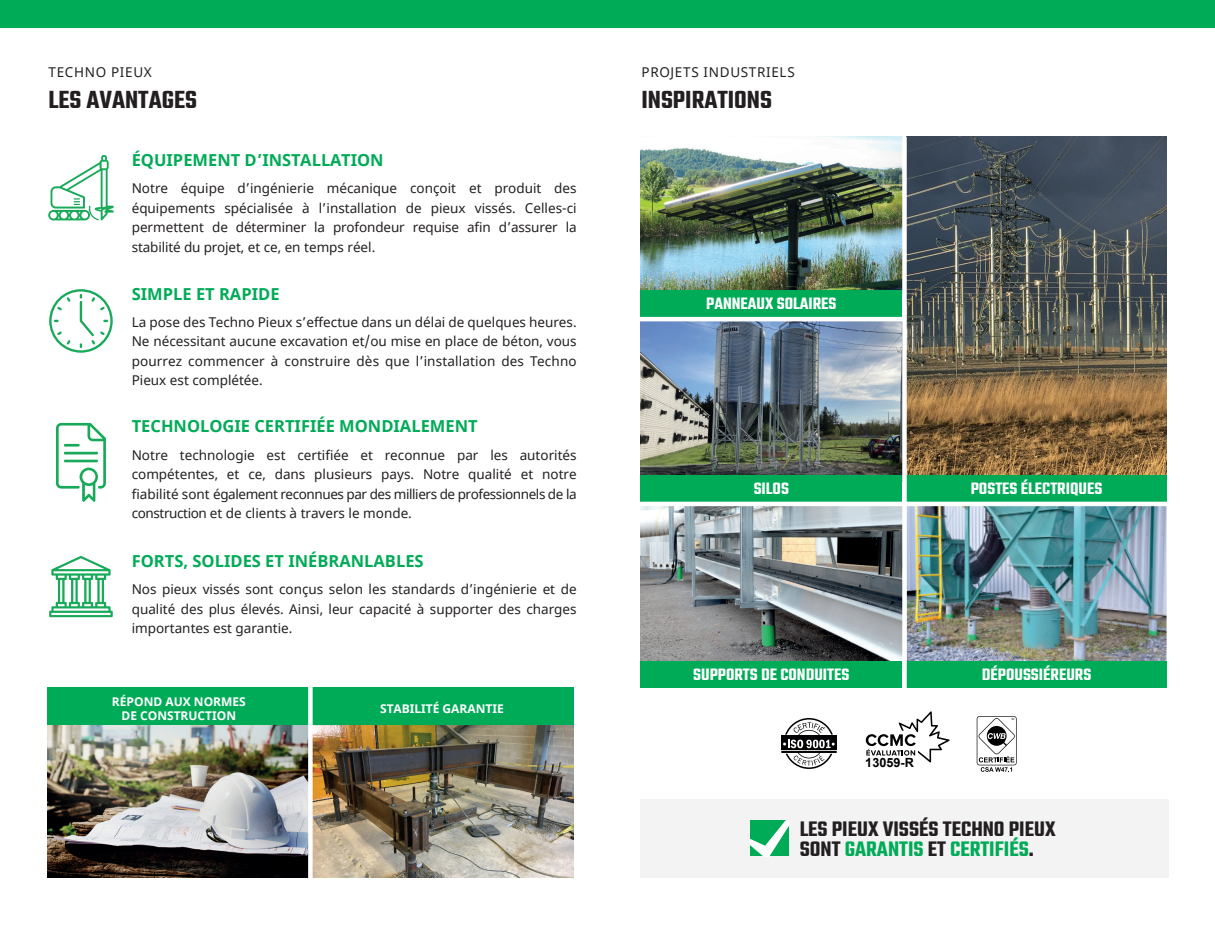
<style>
.page{position:relative;width:1215px;height:945px;background:#fff}
.page>*{position:absolute;margin:0;border:0;box-sizing:border-box;transform-origin:0 0}
.t1{font:600 27px "Teko";color:#231f20}
.t2{font:600 22.95px/20.4px "Teko";color:#231f20}
.t3{font:600 18px "Teko";color:#fff}
.t4{font:700 16.5px "Noto Sans";color:#00ab57}
.t5{font:13.5px/19.5px "Noto Sans";color:#231f20;text-align:justify}
.t6{font:13.5px "Noto Sans";letter-spacing:.05em;color:#231f20}
.t7{font:700 12.75px "Arial";color:#000001}
.t8{font:700 12px/14.4px "Noto Sans";color:#fff;text-align:center}
.s1{color:#00ab57}
</style>
<div class="page">
<div style="left:0;top:0;width:601px;height:28px;background:#00ab57"></div>
<div style="left:601px;top:0;width:614px;height:28px;background:#00ab57"></div>
<svg style="left:48px;top:155px;width:66px;height:66px"></svg>
<svg style="left:49px;top:289px;width:64px;height:64px"></svg>
<svg style="left:56px;top:423px;width:50px;height:79px"></svg>
<hr style="left:64px;top:444px;width:16px;height:3px;background:#18a959">
<hr style="left:64px;top:452px;width:34px;height:2px;background:#18a959">
<hr style="left:64px;top:460px;width:34px;height:2px;background:#18a959">
<svg style="left:49px;top:556px;width:64px;height:61px"></svg>
<img style="left:47px;top:725px;width:527px;height:153px">
<div style="left:47px;top:688px;width:264px;height:37px;background:#00ab57"></div>
<div style="left:310px;top:688px;width:264px;height:37px;background:#00ab57"></div>
<div style="left:308px;top:682px;width:5px;height:216px;background:#fff"></div>
<div style="left:640px;top:799px;width:529px;height:78px;background:#f3f3f3"></div>
<svg style="left:750px;top:821px;width:39px;height:35px"></svg>
<svg style="left:866px;top:711px;width:84px;height:52px"></svg>
<svg style="left:977px;top:716px;width:40px;height:56px"></svg>
<svg style="left:781px;top:718px;width:56px;height:51px"></svg>
<img style="left:640px;top:137px;width:262px;height:153px">
<img style="left:640px;top:321px;width:262px;height:154px">
<img style="left:640px;top:506px;width:262px;height:155px">
<img style="left:907px;top:137px;width:260px;height:338px">
<img style="left:907px;top:506px;width:260px;height:155px">
<div style="left:640px;top:290px;width:262px;height:27px;background:#00ab57"></div>
<div style="left:640px;top:475px;width:262px;height:27px;background:#00ab57"></div>
<div style="left:906px;top:475px;width:261px;height:27px;background:#00ab57"></div>
<div style="left:640px;top:661px;width:262px;height:27px;background:#00ab57"></div>
<div style="left:906px;top:661px;width:261px;height:27px;background:#00ab57"></div>
<div style="left:902px;top:137px;width:5px;height:551px;background:#fff"></div>
<p class="t6" style="left:49px;top:65px;width:105px">TECHNO PIEUX</p>
<h1 class="t1" style="left:49px;top:83px;width:150px">LES AVANTAGES</h1>
<p class="t4" style="left:132px;top:154px;width:253px">ÉQUIPEMENT D’INSTALLATION</p>
<p class="t5" style="left:132px;top:180px;width:446px">Notre équipe d’ingénierie mécanique conçoit et produit des équipements spécialisée à l’installation de pieux vissés. Celles-ci permettent de déterminer la profondeur requise a昀椀n d’assurer la stabilité du projet, et ce, en temps réel.</p>
<p class="t4" style="left:132px;top:287px;width:149px">SIMPLE ET RAPIDE</p>
<p class="t5" style="left:132px;top:313px;width:446px">La pose des Techno Pieux s’effectue dans un délai de quelques heures.<br>Ne nécessitant aucune excavation et/ou mise en place de béton, vous pourrez commencer à construire dès que l’installation des Techno Pieux est complétée.</p>
<p class="t4" style="left:132px;top:420px;width:347px">TECHNOLOGIE CERTIFIÉE MONDIALEMENT</p>
<p class="t5" style="left:132px;top:445px;width:446px">Notre technologie est certi昀椀ée et reconnue par les autorités compétentes, et ce, dans plusieurs pays. Notre qualité et notre昀椀abilité sont également reconnues par des milliers de professionnels de la construction et de clients à travers le monde.</p>
<p class="t4" style="left:132px;top:554px;width:293px">FORTS, SOLIDES ET INÉBRANLABLES</p>
<p class="t5" style="left:132px;top:580px;width:446px">Nos pieux vissés sont conçus selon les standards d’ingénierie et de qualité des plus élevés. Ainsi, leur capacité à supporter des charges importantes est garantie.</p>
<p class="t8" style="left:112px;top:695px;width:135px">RÉPOND AUX NORMES<br>DE CONSTRUCTION</p>
<p class="t8" style="left:380px;top:702px;width:125px">STABILITÉ GARANTIE</p>
<p class="t6" style="left:642px;top:65px;width:155px">PROJETS INDUSTRIELS</p>
<h1 class="t1" style="left:642px;top:83px;width:132px">INSPIRATIONS</h1>
<h3 class="t3" style="left:706px;top:292px;width:132px">PANNEAUX SOLAIRES</h3>
<h3 class="t3" style="left:754px;top:477px;width:37px">SILOS</h3>
<h3 class="t3" style="left:971px;top:477px;width:133px">POSTES ÉLECTRIQUES</h3>
<h3 class="t3" style="left:693px;top:663px;width:158px">SUPPORTS DE CONDUITES</h3>
<h3 class="t3" style="left:982px;top:663px;width:111px">DÉPOUSSIÉREURS</h3>
<p class="t7" style="left:865px;top:755px;width:50px">13059-R</p>
<h2 class="t2" style="left:800px;top:817px;width:257px">LES PIEUX VISSÉS TECHNO PIEUX<br>SONT <span class="s1">GARANTIS</span> ET <span class="s1">CERTIFIÉS</span>.</h2>
</div>
